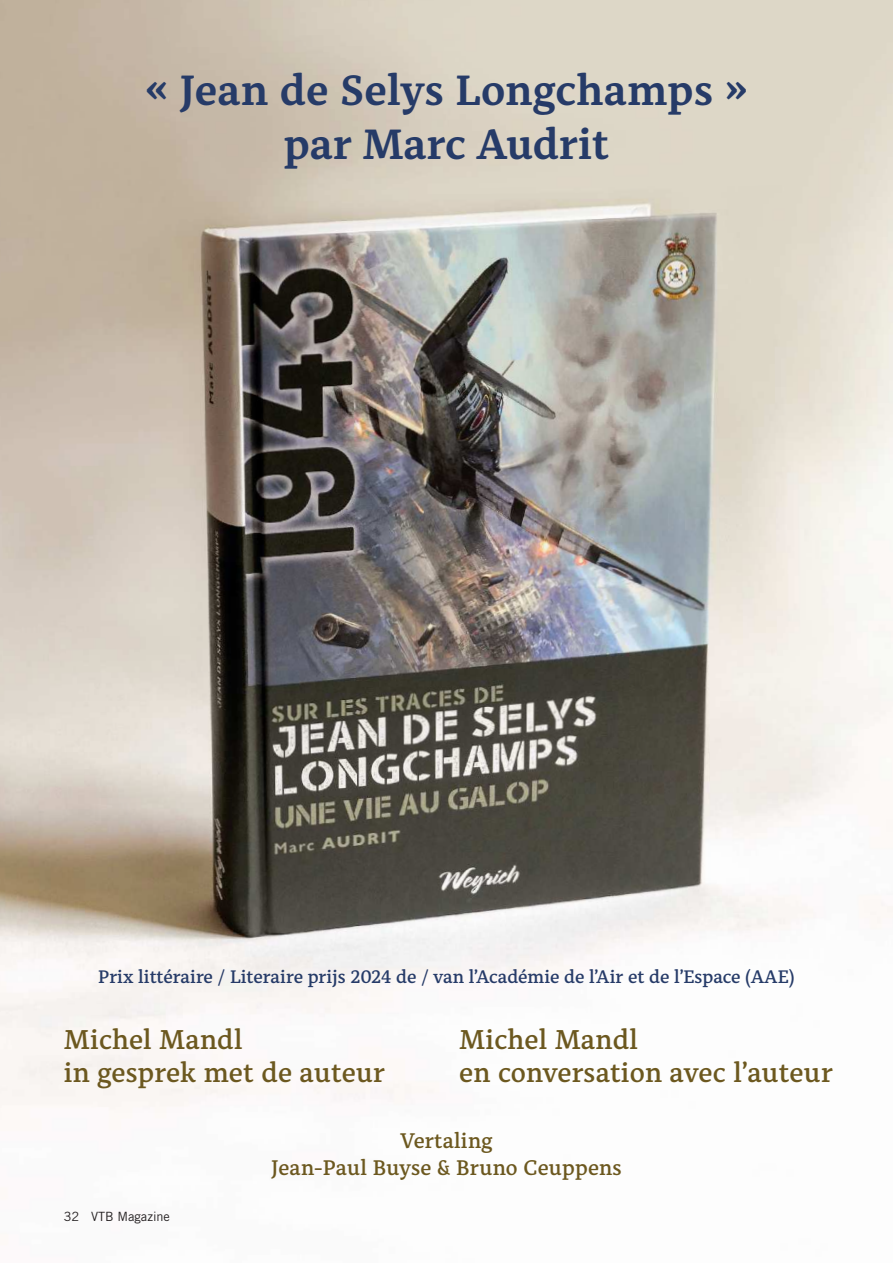
<style>
.page{position:relative;width:893px;height:1263px;background:#fff}
.page>*{position:absolute;margin:0;border:0;box-sizing:border-box;transform-origin:0 0}
.t1{font:700 42px/54px "Alkes";letter-spacing:.005em;color:#263b68;text-align:center}
.t2{font:600 27px/33px "Alkes";letter-spacing:.005em;color:#6c581f}
.t3{font:600 21px/27px "Alkes";letter-spacing:.01em;color:#6c581f;text-align:center}
.t4{font:600 18px "Alkes";color:#263b68}
.t5{font:12.75px "Trade Gothic LT Std";color:#231f20}
</style>
<div class="page">
<img style="left:0;top:0;width:893px;height:1110px">
<h1 class="t1" style="left:146px;top:63px;width:603px">« Jean de Selys Longchamps » par Marc Audrit</h1>
<p class="t4" style="left:98px;top:965px;width:698px">Prix littéraire / Literaire prijs 2024 de / van l’Académie de l’Air et de l’Espace (AAE)</p>
<h2 class="t2" style="left:64px;top:1022px;width:323px">Michel Mandl<br>in gesprek met de auteur</h2>
<h2 class="t2" style="left:459px;top:1022px;width:375px">Michel Mandl<br>en conversation avec l’auteur</h2>
<p class="t5" style="left:64px;top:1209px;width:108px">32 VTB Magazine</p>
<p class="t3" style="left:271px;top:1127px;width:352px">Vertaling<br>Jean-Paul Buyse &amp; Bruno Ceuppens</p>
</div>
